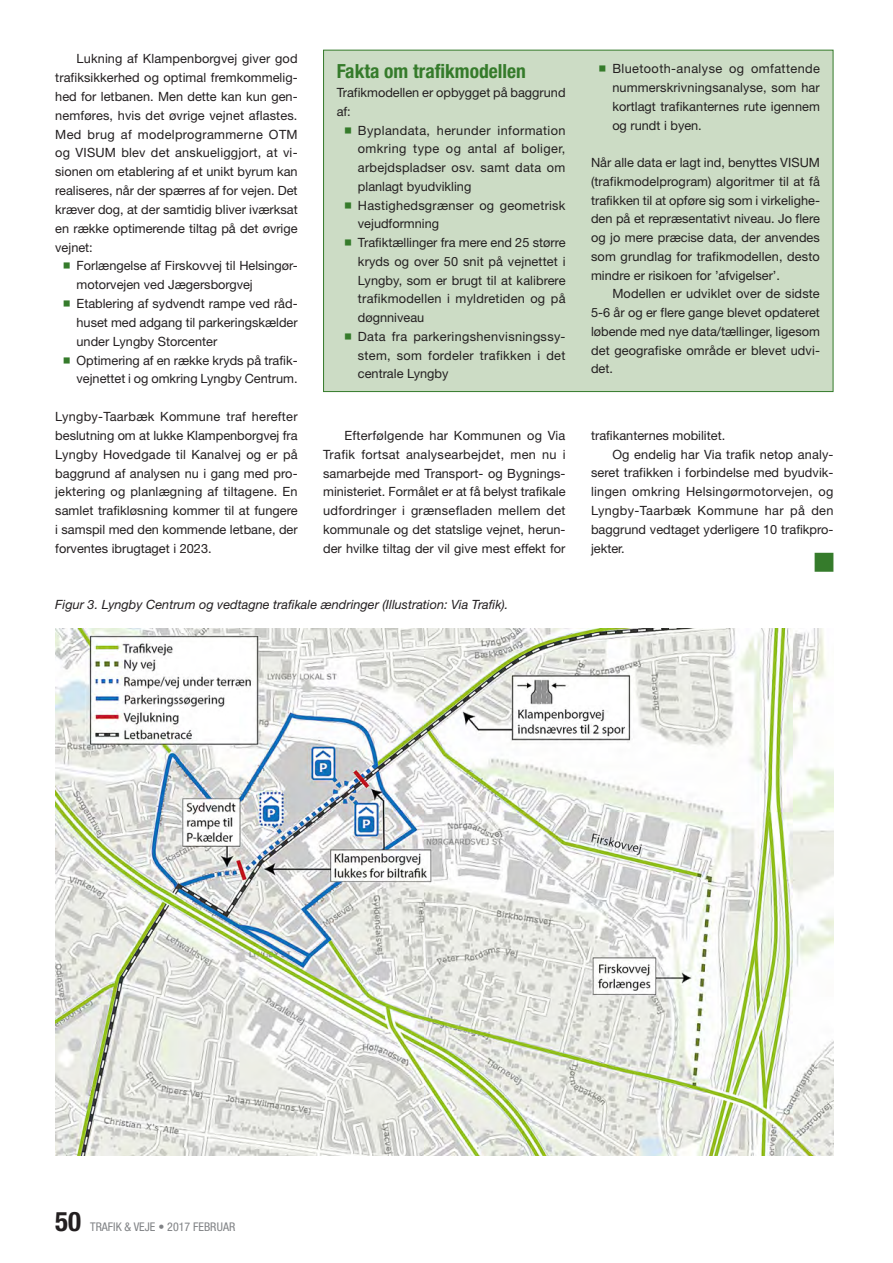
<style>
.page{position:relative;width:893px;height:1263px;background:#fff}
.page>*{position:absolute;margin:0;border:0;box-sizing:border-box;transform-origin:0 0}
.brødtekst{font:700 condensed 27px "Helvetica Neue";color:#231f20}
.mellemrubrik_grøn{font:700 condensed 19.5px "Helvetica Neue";color:#357b2b}
.t1{font:15.9px "Helvetica Neue";color:#357b2b;scale:1.18 1}
.brød_indryk{font:12.75px/18.8px "Helvetica Neue";color:#231f20;text-align:justify}
.Tema_2{font:12.75px/18.8px "Helvetica Neue";color:#231f20;text-align:justify}
.brødtekst-2{font:12.75px/18.8px "Helvetica Neue";color:#231f20;text-align:justify}
.Billedtekst{font:italic 12.75px "Helvetica Neue";color:#231f20}
.Tema_2-2{font:12.75px/18.8px "Helvetica Neue";letter-spacing:.02em;color:#231f20}
.brødtekst-3{font:condensed 12px "Helvetica Neue";color:#808285}
.Tema_2-3{font:5.1px "Helvetica Neue";color:#357b2b;scale:1.18 1}
</style>
<div class="page">
<img style="left:55px;top:628px;width:778px;height:527px">
<div style="left:324px;top:50px;width:509px;height:342px;background:#ccdcc5"></div>
<p class="brød_indryk" style="left:55px;top:49px;width:244px;text-indent:21px">Lukning af Klampenborgvej giver god trafiksikkerhed og optimal fremkommelig&shy;hed for letbanen. Men dette kan kun gen&shy;nemføres, hvis det øvrige vejnet aflastes.<br>Med brug af modelprogrammerne OTM og VISUM blev det anskueliggjort, at vi&shy;sionen om etablering af et unikt byrum kan realiseres, når der spærres af for vejen. Det kræver dog, at der samtidig bliver iværksat en række optimerende tiltag på det øvrige vejnet:</p>
<p class="Tema_2-3" style="left:64px;top:262px;width:7px">█</p>
<p class="Tema_2" style="left:77px;top:256px;width:223px">Forlængelse af Firskovvej til Helsingør&shy;motorvejen ved Jægersborgvej</p>
<p class="Tema_2-3" style="left:64px;top:300px;width:7px">█</p>
<p class="Tema_2" style="left:77px;top:294px;width:223px">Etablering af sydvendt rampe ved råd&shy;huset med adgang til parkeringskælder under Lyngby Storcenter</p>
<p class="Tema_2-3" style="left:64px;top:356px;width:7px">█</p>
<p class="Tema_2" style="left:77px;top:350px;width:223px">Optimering af en række kryds på trafik&shy;vejnettet i og omkring Lyngby Centrum.</p>
<p class="brødtekst-2" style="left:55px;top:407px;width:244px">Lyngby-Taarbæk Kommune traf herefter beslutning om at lukke Klampenborgvej fra Lyngby Hovedgade til Kanalvej og er på baggrund af analysen nu i gang med pro&shy;jektering og planlægning af tiltagene. En samlet trafikløsning kommer til at fungere i samspil med den kommende letbane, der forventes ibrugtaget i 2023.</p>
<p class="mellemrubrik_grøn" style="left:337px;top:60px;width:191px">Fakta om trafikmodellen</p>
<p class="brødtekst-2" style="left:337px;top:83px;width:230px">Trafikmodellen er opbygget på baggrund af:</p>
<p class="Tema_2-3" style="left:345px;top:126px;width:7px">█</p>
<p class="Tema_2" style="left:358px;top:121px;width:209px">Byplandata, herunder information omkring type og antal af boliger, arbejdspladser osv. samt data om planlagt byudvikling</p>
<p class="Tema_2-3" style="left:345px;top:201px;width:7px">█</p>
<p class="Tema_2-2" style="left:358px;top:196px;width:209px">Hastighedsgrænser og geometrisk vejudformning</p>
<p class="Tema_2-3" style="left:345px;top:239px;width:7px">█</p>
<p class="Tema_2" style="left:358px;top:233px;width:209px">Trafiktællinger fra mere end 25 større kryds og over 50 snit på vejnettet i Lyngby, som er brugt til at kalibrere trafikmodellen i myldretiden og på døgnniveau</p>
<p class="Tema_2-3" style="left:345px;top:332px;width:7px">█</p>
<p class="Tema_2" style="left:358px;top:327px;width:209px">Data fra parkeringshenvisningssy&shy;stem, som fordeler trafikken i det centrale Lyngby</p>
<p class="Tema_2-3" style="left:600px;top:65px;width:7px">█</p>
<p class="Tema_2" style="left:612px;top:59px;width:209px">Bluetooth-analyse og omfattende nummerskrivningsanalyse, som har kortlagt trafikanternes rute igennem og rundt i byen.</p>
<p class="brødtekst-2" style="left:591px;top:153px;width:230px">Når alle data er lagt ind, benyttes VISUM (trafikmodelprogram) algoritmer til at få trafikken til at opføre sig som i virkelighe&shy;den på et repræsentativt niveau. Jo flere og jo mere præcise data, der anvendes som grundlag for trafikmodellen, desto mindre er risikoen for ’afvigelser’.</p>
<p class="brød_indryk" style="left:591px;top:284px;width:230px;text-indent:21px">Modellen er udviklet over de sidste 5-6 år og er flere gange blevet opdateret løbende med nye data/tællinger, ligesom det geografiske område er blevet udvi&shy;det.</p>
<p class="brød_indryk" style="left:323px;top:426px;width:244px;text-indent:21px">Efterfølgende har Kommunen og Via Trafik fortsat analysearbejdet, men nu i samarbejde med Transport- og Bygnings&shy;ministeriet. Formålet er at få belyst trafikale udfordringer i grænsefladen mellem det kommunale og det statslige vejnet, herun&shy;der hvilke tiltag der vil give mest effekt for</p>
<p class="brød_indryk" style="left:591px;top:426px;width:136px">trafikanternes mobilitet.</p>
<p class="brød_indryk" style="left:591px;top:445px;width:244px;text-indent:21px">Og endelig har Via trafik netop analy&shy;seret trafikken i forbindelse med byudvik&shy;lingen omkring Helsingørmotorvejen, og Lyngby-Taarbæk Kommune har på den baggrund vedtaget yderligere 10 trafikpro&shy;jekter.</p>
<p class="t1" style="left:815px;top:550px;width:17px">█</p>
<p class="Billedtekst" style="left:55px;top:597px;width:455px">Figur 3. Lyngby Centrum og vedtagne trafikale ændringer (Illustration: Via Trafik).</p>
<p class="brødtekst" style="left:55px;top:1205px;width:27px">50</p>
<p class="brødtekst-3" style="left:90px;top:1219px;width:147px">TRAFIK &amp; VEJE • 2017 FEBRUAR</p>
</div>
